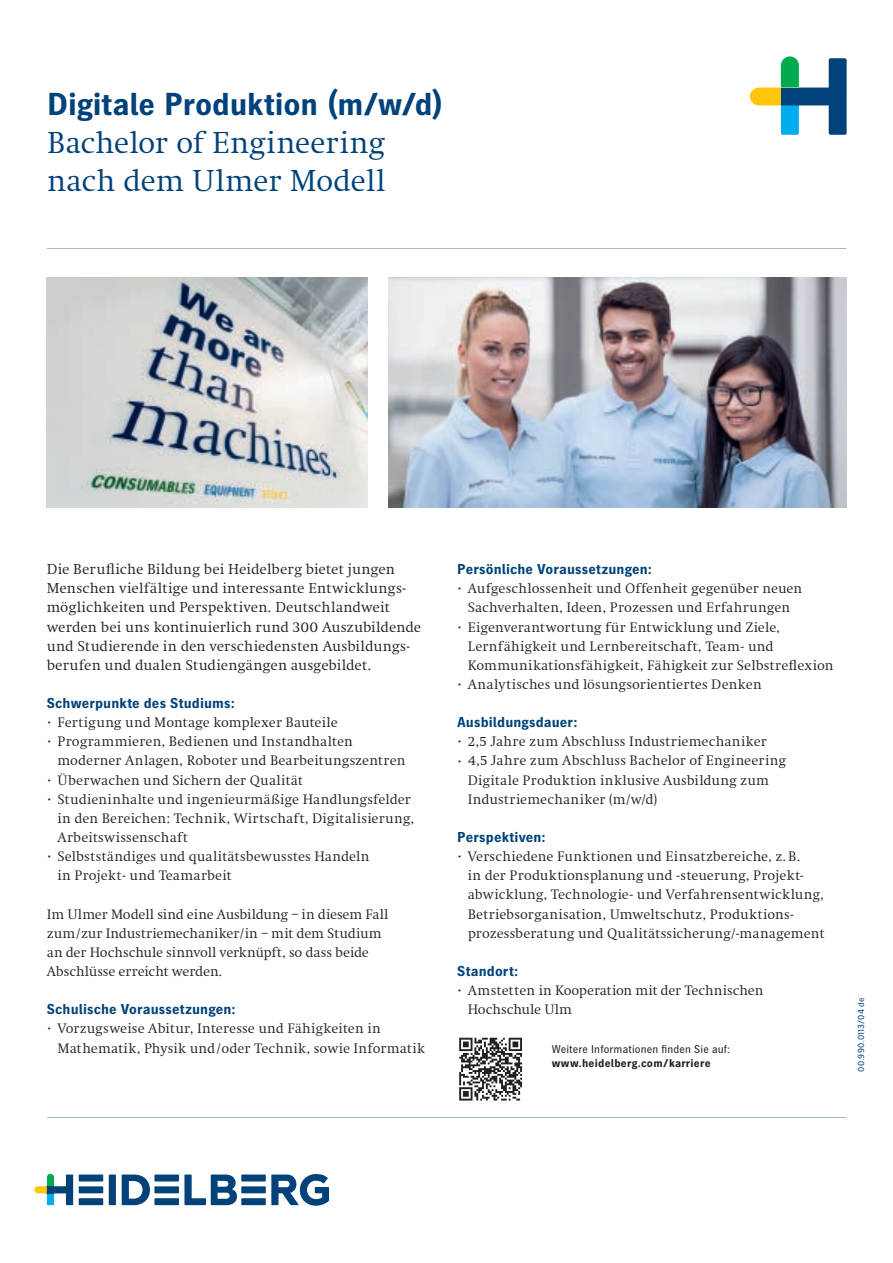
<style>
.page{position:relative;width:893px;height:1263px;background:#fff}
.page>*{position:absolute;margin:0;border:0;box-sizing:border-box;transform-origin:0 0}
.t1{font:31.5px/38.2px "Heidelberg Antiqua ML";color:#004279}
.t2{font:700 31.5px "Heidelberg Gothic Ml";color:#004279}
.t3{font:15px/19.2px "Heidelberg Antiqua ML";letter-spacing:.005em;color:#231f20}
.t4{font:14.25px/19.2px "Heidelberg Antiqua ML";letter-spacing:.01em;color:#231f20}
.t5{font:700 14.25px "Heidelberg Gothic Ml";letter-spacing:.01em;color:#004279}
.t6{font:11.25px "Heidelberg Gothic Ml";letter-spacing:.015em;color:#231f20}
.t7{font:700 11.25px "Heidelberg Gothic Ml";letter-spacing:.02em;color:#231f20}
.t8{font:9px "Heidelberg Gothic Ml";letter-spacing:.03em;color:#004279}
.s1{font-size:7.5px}
</style>
<div class="page">
<svg style="left:750px;top:56px;width:97px;height:79px"></svg>
<svg style="left:122px;top:1174px;width:28px;height:31px"></svg>
<div style="left:109px;top:1174px;width:7px;height:31px;background:#004279"></div>
<div style="left:79px;top:1174px;width:24px;height:7px;background:#004279"></div>
<div style="left:79px;top:1186px;width:24px;height:7px;background:#004279"></div>
<div style="left:79px;top:1198px;width:24px;height:7px;background:#004279"></div>
<div style="left:154px;top:1174px;width:25px;height:7px;background:#004279"></div>
<div style="left:154px;top:1186px;width:25px;height:7px;background:#004279"></div>
<div style="left:154px;top:1198px;width:25px;height:7px;background:#004279"></div>
<svg style="left:184px;top:1174px;width:53px;height:31px"></svg>
<div style="left:241px;top:1174px;width:25px;height:7px;background:#004279"></div>
<div style="left:241px;top:1186px;width:25px;height:7px;background:#004279"></div>
<div style="left:241px;top:1198px;width:25px;height:7px;background:#004279"></div>
<svg style="left:271px;top:1174px;width:58px;height:32px"></svg>
<svg style="left:34px;top:1174px;width:39px;height:31px"></svg>
<img style="left:47px;top:277px;width:320px;height:231px">
<img style="left:389px;top:277px;width:457px;height:231px">
<svg style="left:47px;top:1117px;width:799px;height:1px"></svg>
<svg style="left:459px;top:1037px;width:63px;height:64px"></svg>
<svg style="left:459px;top:1038px;width:63px;height:62px"></svg>
<h1 class="t2" style="left:47px;top:86px;width:397px">Digitale Produktion (m/w/d)</h1>
<h1 class="t1" style="left:47px;top:124px;width:340px">Bachelor of Engineering nach dem Ulmer Modell</h1>
<p class="t3" style="left:47px;top:560px;width:376px">Die Berufliche Bildung bei Heidelberg bietet jungen Menschen vielfältige und interessante Entwicklungs&shy;möglichkeiten und Perspektiven. Deutschlandweit werden bei uns kontinuierlich rund 300 Auszubildende und Studierende in den verschiedensten Ausbildungs&shy;berufen und dualen Studiengängen ausgebildet.</p>
<p class="t5" style="left:47px;top:695px;width:190px">Schwerpunkte des Studiums:</p>
<p class="t4" style="left:47px;top:713px;width:292px"><span class="s1">•</span> Fertigung und Montage komplexer Bauteile</p>
<p class="t4" style="left:57px;top:732px;width:350px;text-indent:-11px"><span class="s1">•</span> Programmieren, Bedienen und Instandhalten moderner Anlagen, Roboter und Bearbeitungszentren</p>
<p class="t4" style="left:47px;top:770px;width:258px"><span class="s1">•</span> Überwachen und Sichern der Qualität</p>
<p class="t4" style="left:57px;top:789px;width:358px;text-indent:-11px"><span class="s1">•</span> Studieninhalte und ingenieurmäßige Handlungsfelder in den Bereichen: Technik, Wirtschaft, Digitalisierung,<br>Arbeitswissenschaft</p>
<p class="t4" style="left:57px;top:847px;width:314px;text-indent:-11px"><span class="s1">•</span> Selbstständiges und qualitätsbewusstes Handeln in Projekt - und Teamarbeit</p>
<p class="t4" style="left:47px;top:904px;width:343px">Im Ulmer Modell sind eine Ausbildung – in diesem Fall zum / zur Industriemechaniker / in – mit dem Studium an der Hochschule sinnvoll verknüpft, so dass beide Abschlüsse erreicht werden.</p>
<p class="t5" style="left:47px;top:1001px;width:190px">Schulische Voraussetzungen:</p>
<p class="t4" style="left:57px;top:1019px;width:369px;text-indent:-11px"><span class="s1">•</span> Vorzugsweise Abitur, Interesse und Fähigkeiten in<br>Mathematik, Physik und / oder Technik, sowie Informatik</p>
<p class="t5" style="left:457px;top:561px;width:196px">Persönliche Voraussetzungen:</p>
<p class="t4" style="left:457px;top:579px;width:347px;text-align:center"><span class="s1">•</span> Aufgeschlossenheit und Offenheit gegenüber neuen<br>Sachverhalten, Ideen, Prozessen und Erfahrungen</p>
<p class="t4" style="left:468px;top:617px;width:367px;text-indent:-11px"><span class="s1">•</span> Eigenverantwortung für Entwicklung und Ziele,<br>Lernfähigkeit und Lernbereitschaft, Team - und<br>Kommunikationsfähigkeit, Fähigkeit zur Selbstreflexion</p>
<p class="t4" style="left:457px;top:675px;width:306px"><span class="s1">•</span> Analytisches und lösungsorientiertes Denken</p>
<p class="t5" style="left:457px;top:714px;width:122px">Ausbildungsdauer:</p>
<p class="t4" style="left:457px;top:732px;width:311px"><span class="s1">•</span> 2,5 Jahre zum Abschluss Industriemechaniker</p>
<p class="t4" style="left:468px;top:751px;width:320px;text-indent:-11px"><span class="s1">•</span> 4,5 Jahre zum Abschluss Bachelor of Engineer ing<br>Digitale Produktion inklusive Ausbildung zum<br>Industriemechaniker (m/w/d)</p>
<p class="t5" style="left:457px;top:829px;width:90px">Perspektiven:</p>
<p class="t4" style="left:468px;top:847px;width:358px;text-indent:-11px"><span class="s1">•</span> Verschiedene Funktionen und Einsatzbereiche, z. B.<br>in der Produktionsplanung und - steuerung, Projekt&shy;abwicklung, Technologie- und Verfahrensentwicklung, Betriebsorganisation, Umweltschutz, Produktions&shy;prozessberatung und Qualitätssicherung/-management</p>
<p class="t5" style="left:457px;top:963px;width:63px">Standort:</p>
<p class="t4" style="left:468px;top:981px;width:297px;text-indent:-11px"><span class="s1">•</span> Amstetten in Kooperation mit der Technischen<br>Hochschule Ulm</p>
<p class="t6" style="left:552px;top:1042px;width:180px">Weitere Informationen finden Sie auf:</p>
<p class="t7" style="left:552px;top:1057px;width:160px">www.heidelberg.com / karriere</p>
<p class="t8" style="left:856px;top:1072px;width:76px;rotate:-90deg">00.990.0113/04 de</p>
</div>
